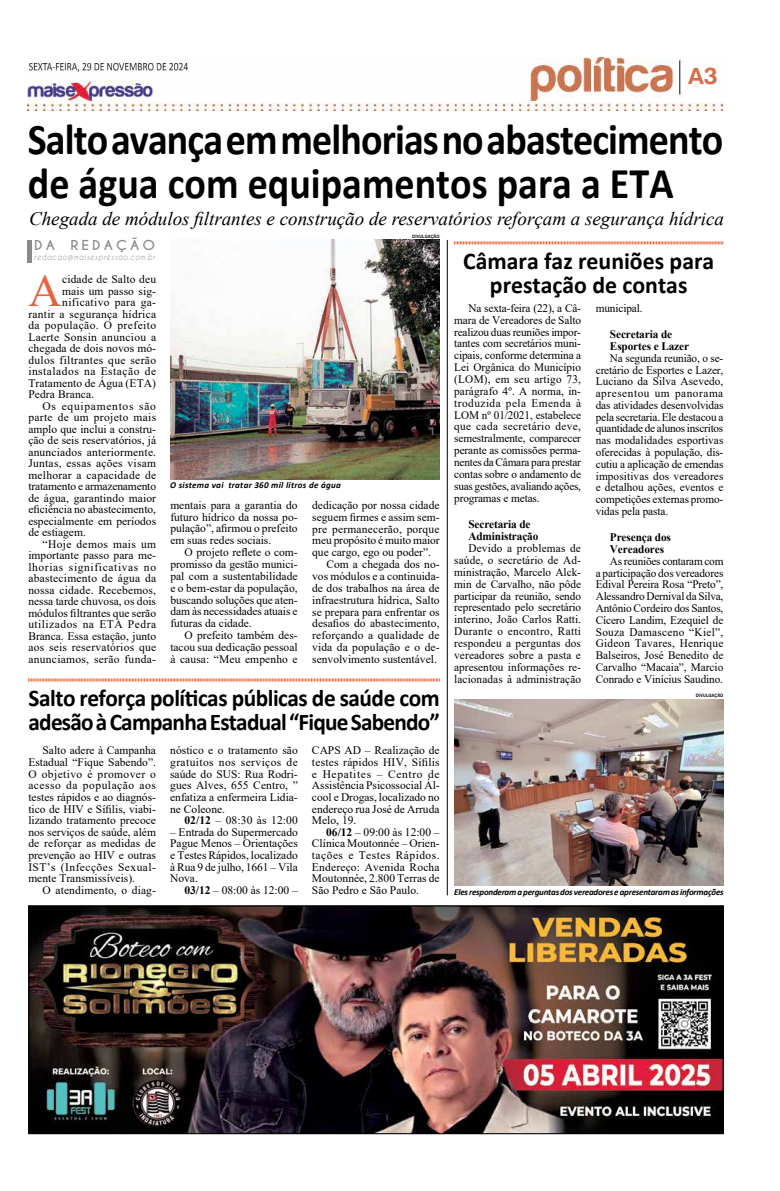
<style>
.page{position:relative;width:780px;height:1191px;background:#fff}
.page>*{position:absolute;margin:0;border:0;box-sizing:border-box;transform-origin:0 0}
.t1{font:46.2px "Times New Roman";color:#e46242}
.t2{font:700 44px/44px "Calibri";letter-spacing:-.02em;color:#000;scale:.91 1}
.t3{font:700 24px/24px "Calibri";letter-spacing:-.02em;color:#000}
.t4{font:700 24px/24px "Calibri";color:#000;text-align:center}
.t5{font:24px "Harabara";color:#d76d49}
.t6{font:italic 19px "Times New Roman";color:#000}
.t7{font:700 12.9px "Caviar Dreams";letter-spacing:.22em;color:#8b8b8b;scale:1.07 1}
.t8{font:11.5px/11.8px "Times New Roman";color:#000;text-align:justify}
.t9{font:11.5px "Times New Roman";letter-spacing:.02em;color:#000}
.t10{font:11.5px "Times New Roman";letter-spacing:.025em;color:#000}
.t11{font:11.5px "Times New Roman";letter-spacing:.03em;color:#000}
.t12{font:700 11.5px/11.8px "Times New Roman";letter-spacing:-.01em;color:#000}
.t13{font:11.5px "Times New Roman";letter-spacing:.055em;color:#000}
.t14{font:11.5px "Times New Roman";letter-spacing:.035em;color:#000}
.t15{font:11.5px "Times New Roman";letter-spacing:.045em;color:#000}
.t16{font:11.5px "Times New Roman";letter-spacing:.04em;color:#000}
.t17{font:11.5px "Times New Roman";letter-spacing:.06em;color:#000}
.t18{font:italic 700 9px "Calibri";letter-spacing:-.025em;color:#000}
.t19{font:italic 700 9px "Calibri";letter-spacing:.03em;color:#000}
.t20{font:italic 8.3px "Caviar Dreams";letter-spacing:.11em;color:#8b8b8b;scale:.83 1}
.t21{font:500 4.9px "Franklin Gothic";color:#000}
.s1{font-weight:700}
</style>
<div class="page">
<img style="left:28px;top:57px;width:694px;height:54px">
<img style="left:170px;top:240px;width:269px;height:240px">
<hr style="left:28px;top:240px;width:4px;height:23px;background:#8b8b8b">
<img style="left:29px;top:64px;width:158px;height:7px">
<img style="left:30px;top:907px;width:691px;height:225px">
<div style="left:28px;top:905px;width:695px;height:229px;border:1px solid #000"></div>
<img style="left:454px;top:699px;width:269px;height:186px">
<svg style="left:454px;top:241px;width:269px;height:3px"></svg>
<hr style="left:447px;top:240px;width:1px;height:655px;background:#000">
<svg style="left:28px;top:678px;width:412px;height:4px;background:#f5b49c"></svg>
<h3 class="t5" style="left:688px;top:63px;width:31px">A3</h3>
<h2 class="t2" style="left:28px;top:117px;width:765px">Salto avança em melhorias no abastecimento de água com equipamentos para a ETA</h2>
<h3 class="t6" style="left:29px;top:205px;width:696px">Chegada de módulos filtrantes e construção de reservatórios reforçam a segurança hídrica</h3>
<p class="t7" style="left:34px;top:237px;width:114px">DA REDAÇÃO</p>
<p class="t20" style="left:34px;top:252px;width:147px">redacao@maisexpressao.com.br</p>
<h1 class="t1" style="left:28px;top:258px;width:35px">A</h1>
<p class="t8" style="left:62px;top:273px;width:95px">cidade de Salto deu</p>
<p class="t8" style="left:62px;top:284px;width:95px">mais um passo sig-</p>
<p class="t11" style="left:62px;top:294px;width:95px">nificativo para ga-</p>
<p class="t10" style="left:28px;top:305px;width:129px">rantir a segurança hídrica</p>
<p class="t14" style="left:28px;top:317px;width:129px">da população. O prefeito</p>
<p class="t10" style="left:28px;top:328px;width:129px">Laerte Sonsin anunciou a</p>
<p class="t8" style="left:28px;top:342px;width:129px">chegada de dois novos mó-</p>
<p class="t11" style="left:28px;top:351px;width:129px">dulos filtrantes que serão</p>
<p class="t15" style="left:28px;top:363px;width:129px">instalados na Estação de</p>
<p class="t8" style="left:28px;top:376px;width:129px">Tratamento de Água (ETA)</p>
<p class="t8" style="left:28px;top:388px;width:67px">Pedra Branca.</p>
<p class="t17" style="left:43px;top:397px;width:115px">Os equipamentos são</p>
<p class="t11" style="left:28px;top:409px;width:129px">parte de um projeto mais</p>
<p class="t8" style="left:28px;top:422px;width:129px">amplo que inclui a constru-</p>
<p class="t8" style="left:28px;top:434px;width:129px">ção de seis reservatórios, já</p>
<p class="t9" style="left:28px;top:443px;width:129px">anunciados anteriormente.</p>
<p class="t10" style="left:28px;top:455px;width:129px">Juntas, essas ações visam</p>
<p class="t10" style="left:28px;top:466px;width:129px">melhorar a capacidade de</p>
<p class="t8" style="left:28px;top:480px;width:129px">tratamento e armazenamento</p>
<p class="t8" style="left:28px;top:491px;width:129px">de água, garantindo maior</p>
<p class="t8" style="left:28px;top:503px;width:129px">eficiência no abastecimento,</p>
<p class="t8" style="left:28px;top:514px;width:129px">especialmente em períodos</p>
<p class="t8" style="left:28px;top:526px;width:59px">de estiagem.</p>
<p class="t11" style="left:43px;top:535px;width:115px">“Hoje demos mais um</p>
<p class="t8" style="left:28px;top:549px;width:129px">importante passo para me-</p>
<p class="t13" style="left:28px;top:558px;width:129px">lhorias significativas no</p>
<p class="t9" style="left:28px;top:570px;width:129px">abastecimento de água da</p>
<p class="t9" style="left:28px;top:581px;width:129px">nossa cidade. Recebemos,</p>
<p class="t8" style="left:28px;top:595px;width:129px">nessa tarde chuvosa, os dois</p>
<p class="t8" style="left:28px;top:606px;width:129px">módulos filtrantes que serão</p>
<p class="t16" style="left:28px;top:616px;width:129px">utilizados na ETA Pedra</p>
<p class="t8" style="left:28px;top:629px;width:129px">Branca. Essa estação, junto</p>
<p class="t9" style="left:28px;top:639px;width:129px">aos seis reservatórios que</p>
<p class="t10" style="left:28px;top:650px;width:129px">anunciamos, serão funda-</p>
<p class="t21" style="left:412px;top:234px;width:29px">DIVULGAÇÃO</p>
<p class="t19" style="left:170px;top:479px;width:172px">O sistema vai tratar 360 mil litros de água</p>
<p class="t8" style="left:170px;top:498px;width:129px">mentais para a garantia do futuro hídrico da nossa po&shy;pulação”, afirmou o prefeito em suas redes sociais.</p>
<p class="t8" style="left:170px;top:546px;width:129px;text-indent:14px">O projeto reflete o com&shy;promisso da gestão munici&shy;pal com a sustentabilidade e o bem-estar da população, buscando soluções que aten&shy;dam às necessidades atuais e futuras da cidade.</p>
<p class="t8" style="left:170px;top:629px;width:129px;text-indent:14px">O prefeito também des&shy;tacou sua dedicação pessoal à causa: “Meu empenho e</p>
<p class="t8" style="left:312px;top:499px;width:129px">dedicação por nossa cidade</p>
<p class="t8" style="left:312px;top:510px;width:129px">seguem firmes e assim sem-</p>
<p class="t9" style="left:312px;top:520px;width:129px">pre permanecerão, porque</p>
<p class="t8" style="left:312px;top:534px;width:129px">meu propósito é muito maior</p>
<p class="t8" style="left:312px;top:546px;width:120px">que cargo, ego ou poder”.</p>
<p class="t8" style="left:326px;top:558px;width:115px">Com a chegada dos no-</p>
<p class="t8" style="left:312px;top:570px;width:129px">vos módulos e a continuida-</p>
<p class="t8" style="left:312px;top:581px;width:129px">de dos trabalhos na área de</p>
<p class="t8" style="left:312px;top:593px;width:129px">infraestrutura hídrica, Salto</p>
<p class="t8" style="left:312px;top:605px;width:129px">se prepara para enfrentar os</p>
<p class="t8" style="left:312px;top:617px;width:129px">desafios do abastecimento,</p>
<p class="t8" style="left:312px;top:629px;width:129px">reforçando a qualidade de</p>
<p class="t8" style="left:312px;top:641px;width:129px">vida da população e o de-</p>
<p class="t8" style="left:312px;top:652px;width:126px">senvolvimento sustentável.</p>
<h3 class="t3" style="left:29px;top:686px;width:412px">Salto reforça políticas públicas de saúde com adesão à Campanha Estadual “Fique Sabendo”</h3>
<p class="t8" style="left:28px;top:744px;width:129px;text-indent:14px">Salto adere à Campanha Estadual “Fique Sabendo”.<br>O objetivo é promover o acesso da população aos testes rápidos e ao diagnós&shy;tico de HIV e Sífilis, viabi&shy;lizando tratamento precoce nos serviços de saúde, além de reforçar as medidas de prevenção ao HIV e outras IST’s (Infecções Sexual&shy;mente Transmissíveis).</p>
<p class="t8" style="left:43px;top:883px;width:115px">O atendimento, o diag-</p>
<p class="t8" style="left:312px;top:744px;width:129px">CAPS AD – Realização de testes rápidos HIV, Sífilis e Hepatites – Centro de Assistência Psicossocial Ál&shy;cool e Drogas, localizado no endereço rua José de Arruda Melo, 19.</p>
<p class="t8" style="left:312px;top:825px;width:129px;text-indent:14px"><span class="s1">06/12</span> – 09:00 às 12:00 – Clínica Moutonnée – Orien&shy;tações e Testes Rápidos.<br>Endereço: Avenida Rocha Moutonnée, 2.800 Terras de São Pedro e São Paulo.</p>
<p class="t8" style="left:170px;top:744px;width:129px">nóstico e o tratamento são gratuitos nos serviços de saúde do SUS: Rua Rodri&shy;gues Alves, 655 Centro, ” enfatiza a enfermeira Lidia&shy;ne Coleone.</p>
<p class="t8" style="left:184px;top:814px;width:115px"><span class="s1">02/12</span> – 08:30 às 12:00</p>
<p class="t8" style="left:170px;top:825px;width:129px">– Entrada do Supermercado Pague Menos – Orientações e Testes Rápidos, localizado à Rua 9 de julho, 1661 – Vila Nova.</p>
<p class="t8" style="left:184px;top:883px;width:115px"><span class="s1">03/12</span> – 08:00 às 12:00 –</p>
<h3 class="t4" style="left:463px;top:249px;width:252px">Câmara faz reuniões para prestação de contas</h3>
<p class="t8" style="left:454px;top:301px;width:128px;text-indent:14px">Na sexta-feira (22), a Câ&shy;mara de Vereadores de Salto realizou duas reuniões impor&shy;tantes com secretários muni&shy;cipais, conforme determina a Lei Orgânica do Município (LOM), em seu artigo 73, parágrafo 4º. A norma, in&shy;troduzida pela Emenda à LOM nº 01/2021, estabelece que cada secretário deve, semestralmente, comparecer perante as comissões perma&shy;nentes da Câmara para prestar contas sobre o andamento de suas gestões, avaliando ações, programas e metas.</p>
<p class="t12" style="left:468px;top:518px;width:72px">Secretaria de<br>Administração</p>
<p class="t8" style="left:454px;top:542px;width:128px;text-indent:14px">Devido a problemas de saúde, o secretário de Ad&shy;ministração, Marcelo Alck&shy;min de Carvalho, não pôde participar da reunião, sendo representado pelo secretário interino, João Carlos Ratti.<br>Durante o encontro, Ratti respondeu a perguntas dos vereadores sobre a pasta e apresentou informações re&shy;lacionadas à administração</p>
<p class="t8" style="left:595px;top:302px;width:48px">municipal.</p>
<p class="t12" style="left:610px;top:328px;width:81px">Secretaria de<br>Esportes e Lazer</p>
<p class="t8" style="left:595px;top:352px;width:129px;text-indent:14px">Na segunda reunião, o se&shy;cretário de Esportes e Lazer, Luciano da Silva Asevedo, apresentou um panorama das atividades desenvolvidas pela secretaria. Ele destacou a quantidade de alunos inscritos nas modalidades esportivas oferecidas à população, dis&shy;cutiu a aplicação de emendas impositivas dos vereadores e detalhou ações, eventos e competições externas promo&shy;vidas pela pasta.</p>
<p class="t12" style="left:610px;top:531px;width:63px">Presença dos<br>Vereadores</p>
<p class="t8" style="left:595px;top:555px;width:129px;text-indent:14px">As reuniões contaram com a participação dos vereadores Edival Pereira Rosa “Preto”, Alessandro Dernival da Silva, Antônio Cordeiro dos Santos, Cícero Landim, Ezequiel de Souza Damasceno “Kiel”, Gideon Tavares, Henrique Balseiros, José Benedito de Carvalho “Macaia”, Marcio Conrado e Vinícius Saudino.</p>
<p class="t21" style="left:696px;top:692px;width:29px">DIVULGAÇÃO</p>
<p class="t18" style="left:454px;top:885px;width:271px">Eles responderam a perguntas dos vereadores e apresentaram as informações</p>
</div>
